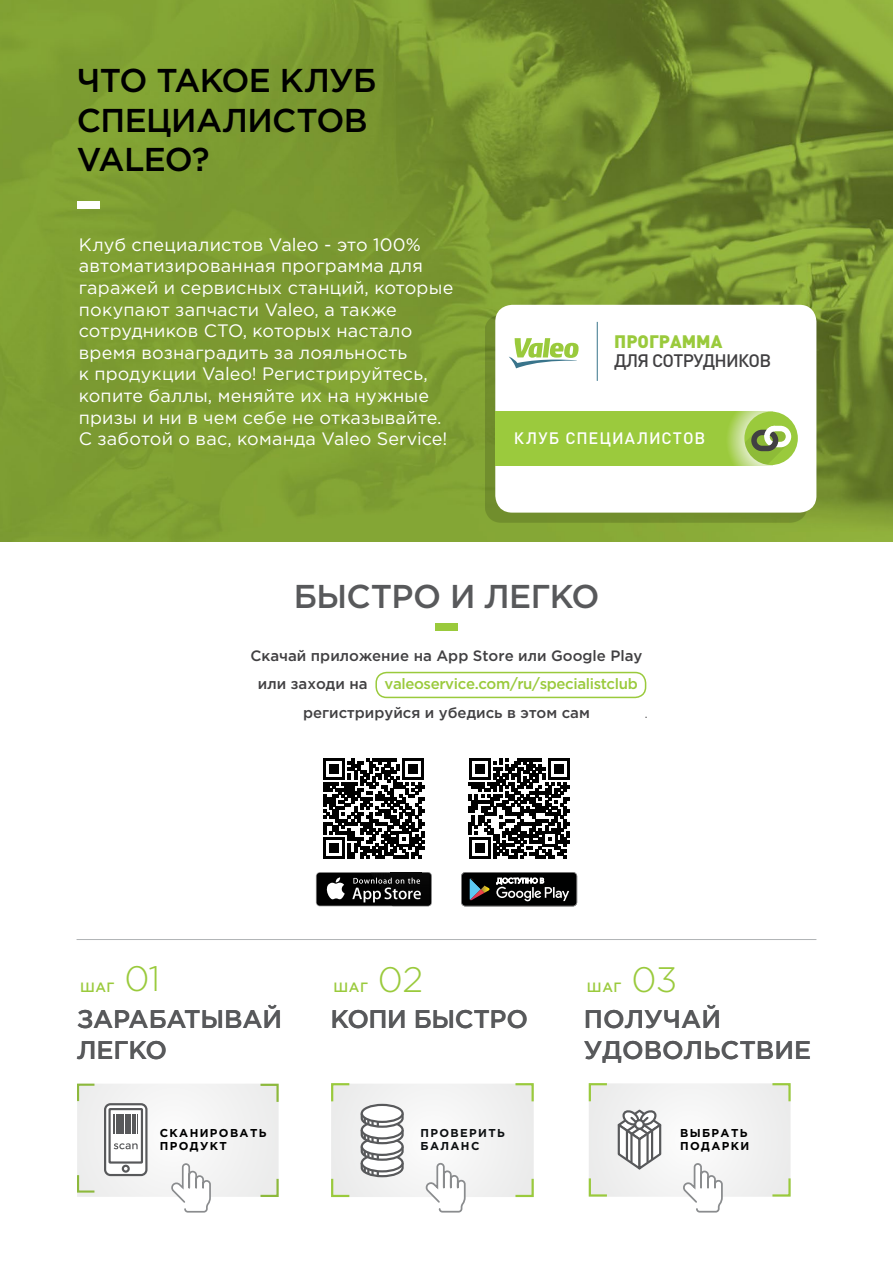
<style>
.page{position:relative;width:893px;height:1263px;background:#fff}
.page>*{position:absolute;margin:0;border:0;box-sizing:border-box;transform-origin:0 0}
.t1{font:300 35.4px "Gotham Pro";color:#9aca3c}
.t2{font:500 33px/39.6px "Gotham Pro";letter-spacing:-.02em;color:#000}
.t3{font:500 33px "Gotham Pro";letter-spacing:-.02em;color:#58595b}
.t4{font:500 25.5px/30.6px "Gotham Pro";letter-spacing:-.005em;color:#58595b}
.t5{font:18px/21.6px "Gotham Pro";letter-spacing:.01em;color:#fff}
.t6{font:500 17.85px "DIN Pro";letter-spacing:-.04em;color:#414042}
.t7{font:900 17.85px "DIN Pro";color:#9aca3c}
.t8{font:500 16.35px "DIN Pro";letter-spacing:.06em;color:#fff}
.t9{font:500 15px "Gotham Pro";color:#414042}
.t10{font:500 15px "Gotham Pro";letter-spacing:-.025em;color:#9aca3c}
.t11{font:300 15px "Gotham Pro";color:#414042}
.t12{font:500 13.5px "Gotham Pro";letter-spacing:.045em;color:#9aca3c}
.t13{font:700 11.4px/13.8px "Gotham Pro";letter-spacing:.12em;color:#000}
.t14{font:700 11.4px/13.8px "Gotham Pro";letter-spacing:.12em;color:#0e1113}
.s1{color:#414042}
</style>
<div class="page">
<img style="left:0;top:0;width:893px;height:541px">
<div style="left:485px;top:314px;width:322px;height:208px;background:#728e2d"></div>
<div style="left:495px;top:305px;width:321px;height:208px;background:#fff;border-radius:17px"></div>
<div style="left:495px;top:412px;width:271px;height:53px;background:#9bca3d"></div>
<svg style="left:509px;top:338px;width:70px;height:30px"></svg>
<hr style="left:597px;top:322px;width:1px;height:59px;background:#39748b">
<div style="left:744px;top:412px;width:54px;height:53px;background:#9aca3c;border-radius:50%"></div>
<svg style="left:745px;top:426px;width:46px;height:39px"></svg>
<div style="left:77px;top:201px;width:23px;height:8px;background:#fff"></div>
<div style="left:435px;top:623px;width:23px;height:8px;background:#9aca3c"></div>
<div style="left:375px;top:672px;width:271px;height:26px;border:2px solid #9aca3c;border-radius:10px"></div>
<hr style="left:77px;top:939px;width:739px;height:1px;background:#b1b4b6">
<svg style="left:77px;top:1083px;width:202px;height:130px"></svg>
<svg style="left:331px;top:1083px;width:203px;height:130px"></svg>
<svg style="left:588px;top:1083px;width:203px;height:130px"></svg>
<div style="left:317px;top:873px;width:114px;height:33px;background:#000;border-radius:3px"></div>
<svg style="left:326px;top:877px;width:19px;height:22px"></svg>
<img style="left:390px;top:905px;width:39px;height:1px">
<svg style="left:352px;top:872px;width:80px;height:33px"></svg>
<svg style="left:324px;top:758px;width:100px;height:101px"></svg>
<svg style="left:469px;top:758px;width:100px;height:101px"></svg>
<svg style="left:461px;top:872px;width:116px;height:34px;background:#2f3131"></svg>
<h2 class="t2" style="left:77px;top:60px;width:301px">ЧТО ТАКОЕ КЛУБ<br>СПЕЦИАЛИСТОВ<br>VALEO?</h2>
<p class="t5" style="left:79px;top:234px;width:376px">Клуб специалистов Valeo - это 100% автоматизированная программа для гаражей и сервисных станций, которые покупают запчасти Valeo, а также сотрудников СТО, которых настало время вознаградить за лояльность<br>к продукции Valeo! Регистрируйтесь, копите баллы, меняйте их на нужные призы и ни в чем себе не отказывайте.<br>С заботой о вас, команда Valeo Service!</p>
<p class="t7" style="left:614px;top:330px;width:110px">ПРОГРАММА</p>
<p class="t6" style="left:614px;top:348px;width:159px">ДЛЯ СОТРУДНИКОВ</p>
<p class="t8" style="left:514px;top:427px;width:193px">КЛУБ СПЕЦИАЛИСТОВ</p>
<h2 class="t3" style="left:294px;top:578px;width:307px">БЫСТРО И ЛЕГКО</h2>
<p class="t9" style="left:250px;top:647px;width:394px">Скачай приложение на App Store или Google Play</p>
<p class="t10" style="left:258px;top:676px;width:381px"><span class="s1">или заходи на</span> valeoservice.com/ru/specialistclub</p>
<p class="t9" style="left:303px;top:704px;width:288px">регистрируйся и убедись в этом сам</p>
<p class="t11" style="left:644px;top:704px;width:5px">.</p>
<p class="t12" style="left:80px;top:980px;width:36px">ШАГ</p>
<h1 class="t1" style="left:124px;top:959px;width:38px">01</h1>
<p class="t12" style="left:334px;top:980px;width:36px">ШАГ</p>
<h1 class="t1" style="left:378px;top:960px;width:47px">02</h1>
<h3 class="t4" style="left:77px;top:1003px;width:207px">ЗАРАБАТЫВАЙ</h3>
<h3 class="t4" style="left:331px;top:1003px;width:199px">КОПИ БЫСТРО</h3>
<h3 class="t4" style="left:77px;top:1034px;width:92px">ЛЕГКО</h3>
<h1 class="t1" style="left:631px;top:960px;width:47px">03</h1>
<h3 class="t4" style="left:584px;top:1003px;width:229px">ПОЛУЧАЙ<br>УДОВОЛЬСТВИЕ</h3>
<p class="t12" style="left:587px;top:980px;width:36px">ШАГ</p>
<p class="t13" style="left:160px;top:1125px;width:108px">СКАНИРОВАТЬ<br>ПРОДУКТ</p>
<p class="t14" style="left:420px;top:1125px;width:86px">ПРОВЕРИТЬ<br>БАЛАНС</p>
<p class="t13" style="left:680px;top:1125px;width:71px">ВЫБРАТЬ<br>ПОДАРКИ</p>
</div>
